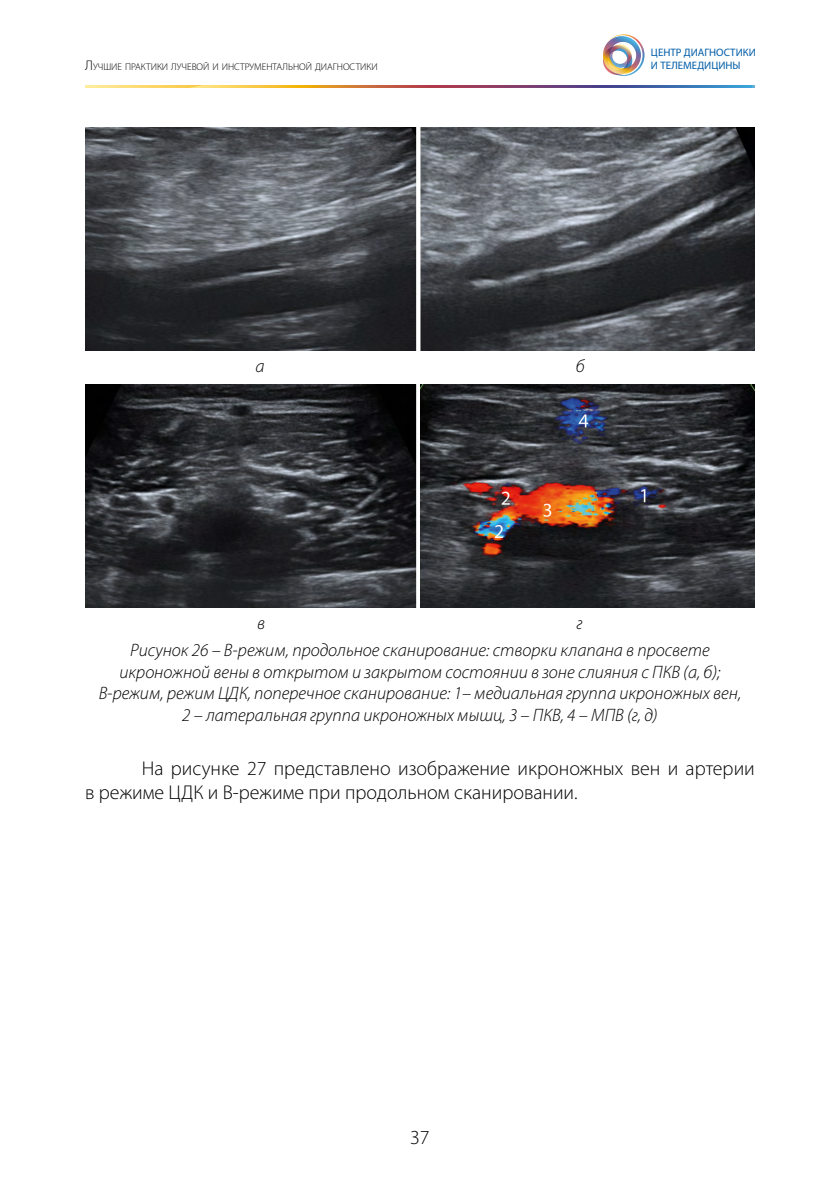
<style>
.page{position:relative;width:840px;height:1191px;background:#fff}
.page>*{position:absolute;margin:0;border:0;box-sizing:border-box;transform-origin:0 0}
.t1{font:300 20px/24px "Myriad Pro";color:#000}
.t2{font:italic 300 18px/21.6px "Myriad Pro";color:#000}
.t3{font:10.8px "Myriad Pro";color:#005da9}
.t4{font:300 9.8px "Myriad Pro";color:#000}
.s1{font-size:14px}
</style>
<div class="page">
<img style="left:603px;top:34px;width:41px;height:42px">
<svg style="left:85px;top:85px;width:669px;height:3px"></svg>
<svg style="left:189px;top:85px;width:562px;height:3px;background:#99746b"></svg>
<img style="left:85px;top:128px;width:669px;height:222px">
<img style="left:85px;top:384px;width:669px;height:223px">
<p class="t3" style="left:650px;top:46px;width:106px">ЦЕНТР ДИАГНОСТИКИ</p>
<p class="t4" style="left:85px;top:61px;width:294px"><span class="s1">Л</span>УЧШИЕ ПРАКТИКИ ЛУЧЕВОЙ И ИНСТРУМЕНТАЛЬНОЙ ДИАГНОСТИКИ</p>
<p class="t3" style="left:650px;top:60px;width:91px">И ТЕЛЕМЕДИЦИНЫ</p>
<p class="t2" style="left:255px;top:355px;width:11px">а</p>
<p class="t2" style="left:575px;top:355px;width:10px">б</p>
<p class="t2" style="left:130px;top:609px;width:580px;line-height:27.2px;text-indent:446px">г<br>Рисунок 26 – В-режим, продольное сканирование: створки клапана в просвете</p>
<p class="t2" style="left:99px;top:660px;width:643px;text-align:center">икроножной вены в открытом и закрытом состоянии в зоне слияния с ПКВ (а, б);<br>В-режим, режим ЦДК, поперечное сканирование: 1– медиальная группа икроножных вен,<br>2 – латеральная группа икроножных мышц, 3 – ПКВ, 4 – МПВ (г, д)</p>
<p class="t1" style="left:85px;top:756px;width:670px;text-indent:57px">На рисунке 27 представлено изображение икроножных вен и артерии в режиме ЦДК и В-режиме при продольном сканировании.</p>
<p class="t2" style="left:257px;top:611px;width:9px">в</p>
<p class="t1" style="left:410px;top:1125px;width:21px">37</p>
</div>
